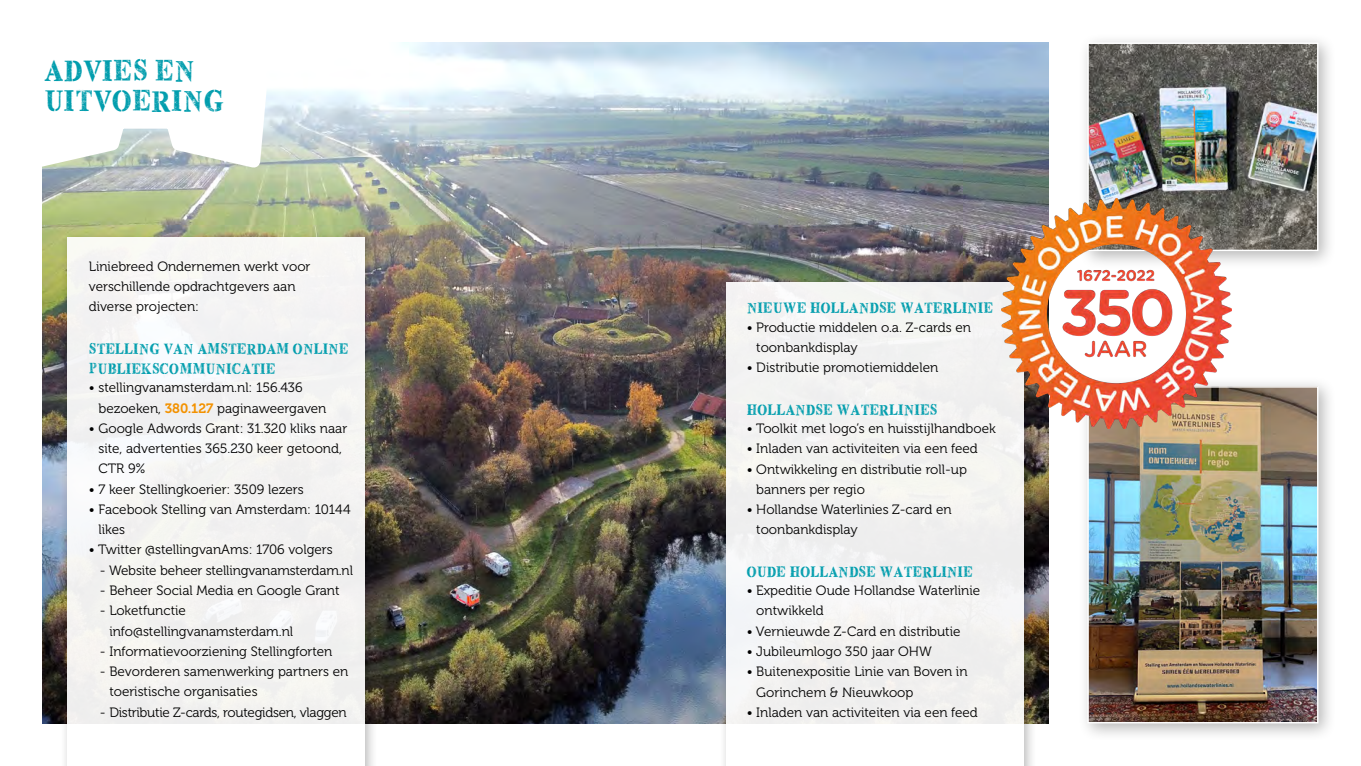
<style>
.page{position:relative;width:1361px;height:766px;background:#fff}
.page>*{position:absolute;margin:0;border:0;box-sizing:border-box;transform-origin:0 0}
.t1{font:29.7px/30px "Top Secret Stamp";letter-spacing:-.01em;color:#009dad}
.t2{font:15px/20.2px "Top Secret Stamp";letter-spacing:-.01em;color:#009dad}
.t3{font:13.5px/20.2px "Museo 300";color:#000}
.t4{font:13.5px "Museo 300";letter-spacing:-.02em;color:#000}
.s1{font-family:"Museo 700";color:#f39200}
</style>
<div class="page">
<img style="left:43px;top:43px;width:1005px;height:680px">
<svg style="left:42px;top:43px;width:297px;height:134px"></svg>
<div style="left:60px;top:229px;width:318px;height:536px;background:#000;opacity:.29"></div>
<div style="left:67px;top:237px;width:298px;height:528px;background:linear-gradient(to right,#f6f5f5,#f4f3f3)"></div>
<div style="left:719px;top:274px;width:318px;height:491px;background:#000;opacity:.29"></div>
<div style="left:726px;top:282px;width:298px;height:483px;background:linear-gradient(to right,#f4f4f4,#f3f3f1)"></div>
<div style="left:1077px;top:33px;width:260px;height:236px;background:#000;opacity:.29"></div>
<img style="left:1089px;top:45px;width:227px;height:204px">
<div style="left:1087px;top:43px;width:231px;height:208px;border:1px solid #fff"></div>
<div style="left:1077px;top:376px;width:260px;height:365px;background:#000;opacity:.29"></div>
<img style="left:1089px;top:388px;width:227px;height:333px">
<div style="left:1087px;top:386px;width:231px;height:337px;border:1px solid #fff"></div>
<img style="left:1001px;top:198px;width:230px;height:230px">
<p class="t1" style="left:44px;top:56px;width:182px">ADVIES EN<br>UITVOERING</p>
<p class="t3" style="left:89px;top:256px;width:223px">Liniebreed Ondernemen werkt voor verschillende opdrachtgevers aan diverse projecten:</p>
<p class="t2" style="left:89px;top:338px;width:261px">STELLING VAN AMSTERDAM ONLINE<br>PUBLIEKSCOMMUNICATIE</p>
<p class="t3" style="left:98px;top:378px;width:229px;text-indent:-10px">• stellingvanamsterdam.nl: 156.436 bezoeken, <span class="s1">380.127</span> paginaweergaven</p>
<p class="t3" style="left:98px;top:418px;width:250px;text-indent:-10px">• Google Adwords Grant: 31.320 kliks naar site, advertenties 365.230 keer getoond,<br>CTR 9%</p>
<p class="t3" style="left:89px;top:479px;width:216px">• 7 keer Stellingkoerier: 3509 lezers</p>
<p class="t3" style="left:98px;top:499px;width:254px;text-indent:-10px">• Facebook Stelling van Amsterdam: 10144 likes</p>
<p class="t3" style="left:89px;top:540px;width:245px">• Twitter @stellingvanAms: 1706 volgers</p>
<p class="t3" style="left:100px;top:560px;width:255px">- Website beheer stellingvanamsterdam.nl</p>
<p class="t3" style="left:100px;top:580px;width:241px">- Beheer Social Media en Google Grant</p>
<p class="t3" style="left:109px;top:600px;width:185px;text-indent:-10px">- Loketfunctie info@stellingvanamsterdam.nl</p>
<p class="t3" style="left:100px;top:641px;width:234px">- Informatievoorziening Stellingforten</p>
<p class="t3" style="left:109px;top:661px;width:240px;text-indent:-10px">- Bevorderen samenwerking partners en toeristische organisaties</p>
<p class="t4" style="left:100px;top:704px;width:248px">- Distributie Z-cards, routegidsen, vlaggen</p>
<p class="t2" style="left:746px;top:298px;width:248px">NIEUWE HOLLANDSE WATERLINIE</p>
<p class="t3" style="left:756px;top:317px;width:216px;text-indent:-10px">• Productie middelen o.a. Z-cards en toonbankdisplay</p>
<p class="t3" style="left:746px;top:357px;width:193px">• Distributie promotiemiddelen</p>
<p class="t2" style="left:746px;top:399px;width:192px">HOLLANDSE WATERLINIES</p>
<p class="t3" style="left:746px;top:418px;width:251px">• Toolkit met logo’s en huisstijlhandboek</p>
<p class="t3" style="left:746px;top:438px;width:233px">• Inladen van activiteiten via een feed</p>
<p class="t3" style="left:756px;top:459px;width:212px;text-indent:-10px">• Ontwikkeling en distributie roll-up banners per regio</p>
<p class="t3" style="left:756px;top:499px;width:197px;text-indent:-10px">• Hollandse Waterlinies Z-card en toonbankdisplay</p>
<p class="t2" style="left:746px;top:561px;width:228px">OUDE HOLLANDSE WATERLINIE</p>
<p class="t3" style="left:756px;top:580px;width:225px;text-indent:-10px">• Expeditie Oude Hollandse Waterlinie ontwikkeld</p>
<p class="t3" style="left:746px;top:621px;width:215px">• Vernieuwde Z-Card en distributie</p>
<p class="t3" style="left:746px;top:641px;width:187px">• Jubileumlogo 350 jaar OHW</p>
<p class="t3" style="left:756px;top:661px;width:213px;text-indent:-10px">• Buitenexpositie Linie van Boven in<br>Gorinchem &amp; Nieuwkoop</p>
<p class="t3" style="left:746px;top:702px;width:233px">• Inladen van activiteiten via een feed</p>
</div>
